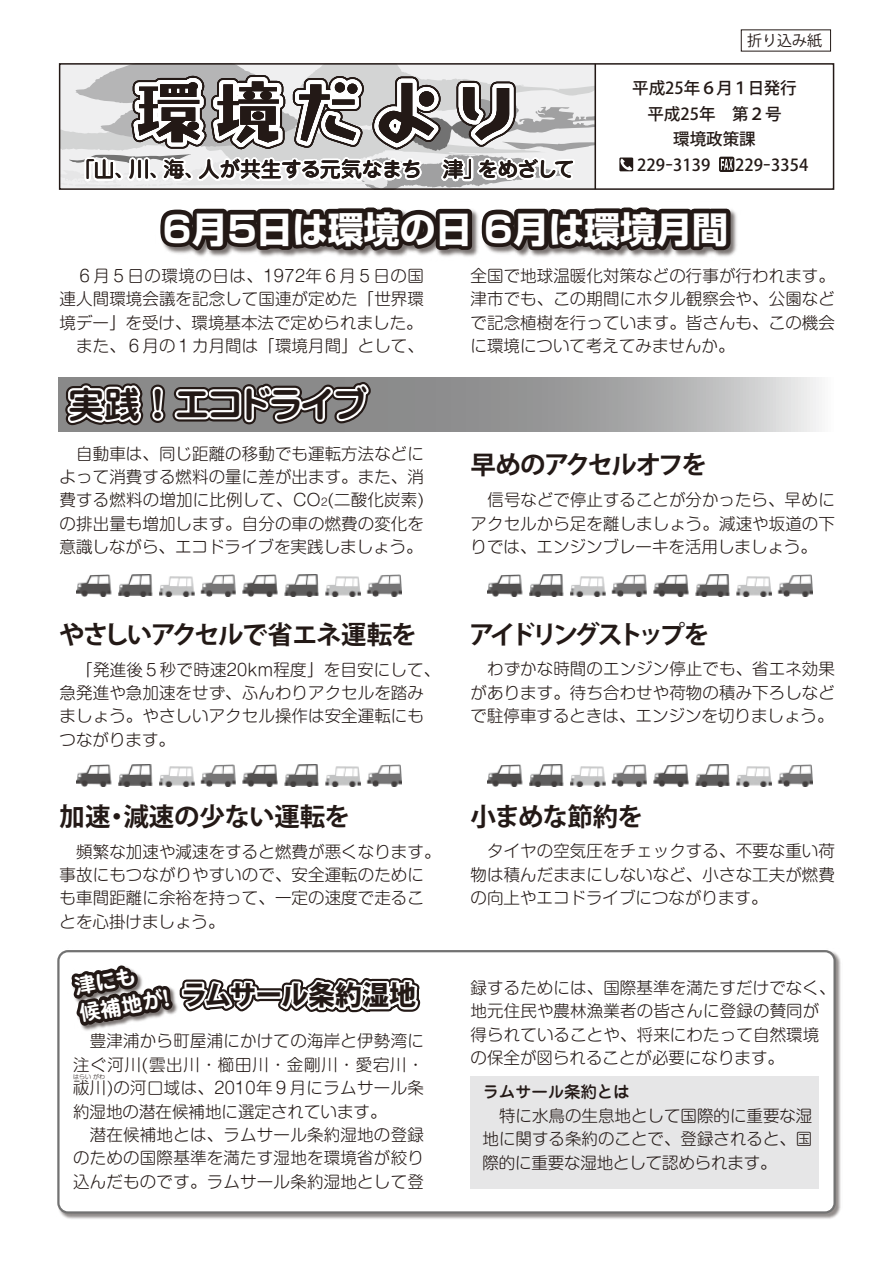
<style>
.page{position:relative;width:893px;height:1263px;background:#fff}
.page>*{position:absolute;margin:0;border:0;box-sizing:border-box;transform-origin:0 0}
.t1{font:66px "OT NIS KAG";letter-spacing:.2em;color:#231916}
.t2{font:700 36px "Shin Go Pro";color:#fff}
.t3{font:700 36px "Jun 501 Pro";letter-spacing:-.11em;color:#231916}
.t4{font:800 27px "Koz Go Pro";letter-spacing:-.02em;color:#231916}
.t5{font:700 25.5px "Koz Go Pro";letter-spacing:-.055em;color:#231916}
.t6{font:700 25.5px "Koz Go Pro";letter-spacing:-.01em;color:#231916}
.t7{font:700 25.5px "Koz Go Pro";letter-spacing:-.18em;color:#231916}
.t8{font:500 21px "Jun 34 Pro";letter-spacing:-.05em;color:#231916}
.t9{font:700 21px/27.6px "Jun 501 Pro";color:#fff}
.t10{font:300 16.5px/23.4px "Shin M Go Pro";letter-spacing:.005em;color:#231916;text-align:justify}
.t11{font:500 16.5px "Koz Go Pro";color:#231916}
.t12{font:500 16.5px "Jun 34 Pro";letter-spacing:-.01em;color:#231916}
.t13{font:15px "Koz Go Pro";color:#231916}
.t14{font:300 6px "Shin M Go Pro";color:#231916}
.s1{font-size:10.5px}
</style>
<div class="page">
<svg style="left:59px;top:377px;width:760px;height:54px;background:#a8a9a9"></svg>
<img style="left:59px;top:951px;width:782px;height:268px">
<div style="left:60px;top:952px;width:773px;height:259px;background:#fff;border-radius:9px"></div>
<div style="left:471px;top:1076px;width:348px;height:112px;background:#e6e6e7"></div>
<img style="left:487px;top:575px;width:325px;height:22px">
<img style="left:487px;top:764px;width:325px;height:22px">
<svg style="left:619px;top:158px;width:14px;height:13px"></svg>
<svg style="left:620px;top:158px;width:12px;height:13px"></svg>
<div style="left:59px;top:63px;width:775px;height:127px;border:2px solid #231916"></div>
<hr style="left:595px;top:64px;width:1px;height:125px;background:#231916">
<svg style="left:58px;top:63px;width:537px;height:126px"></svg>
<div style="left:719px;top:157px;width:15px;height:15px;border:2px solid #231916"></div>
<svg style="left:721px;top:159px;width:12px;height:11px"></svg>
<svg style="left:160px;top:207px;width:575px;height:50px;background:#4e4644"></svg>
<svg style="left:61px;top:378px;width:315px;height:52px"></svg>
<svg style="left:321px;top:126px;width:51px;height:306px"></svg>
<svg style="left:67px;top:574px;width:360px;height:457px"></svg>
<p class="t13" style="left:747px;top:31px;width:76px">折り込み紙</p>
<p class="t11" style="left:632px;top:77px;width:166px">平成25年６月１日発行</p>
<p class="t11" style="left:647px;top:103px;width:136px">平成25年　第２号</p>
<p class="t11" style="left:673px;top:128px;width:84px">環境政策課</p>
<p class="t11" style="left:637px;top:154px;width:75px">229－3139</p>
<p class="t11" style="left:735px;top:154px;width:75px">229－3354</p>
<h1 class="t1" style="left:136px;top:79px;width:384px">環境だより</h1>
<p class="t8" style="left:74px;top:153px;width:502px">「山、川、海、人が共生する元気なまち　津」をめざして</p>
<h2 class="t2" style="left:159px;top:200px;width:571px">６月５日は環境の日 ６月は環境月間</h2>
<p class="t10" style="left:60px;top:262px;width:366px">　６月５日の環境の日は、1972年６月５日の国連人間環境会議を記念して国連が定めた「世界環境デー」を受け、環境基本法で定められました。　また、６月の１カ月間は「環境月間」として、</p>
<h2 class="t3" style="left:68px;top:376px;width:301px">実践 ！ エコドライブ</h2>
<p class="t10" style="left:60px;top:440px;width:366px">　自動車は、同じ距離の移動でも運転方法などによって消費する燃料の量に差が出ます。また、消費する燃料の増加に比例して、CO<span class="s1">2</span>(二酸化炭素)の排出量も増加します。自分の車の燃費の変化を意識しながら、エコドライブを実践しましょう。</p>
<h3 class="t5" style="left:59px;top:619px;width:359px">やさしいアクセルで省エネ運転を</h3>
<p class="t10" style="left:60px;top:656px;width:382px;text-align:left">　「発進後５秒で時速20km程度」を目安にして、急発進や急加速をせず、ふんわりアクセルを踏みましょう。やさしいアクセル操作は安全運転にもつながります。</p>
<h3 class="t6" style="left:60px;top:800px;width:292px">加速・減速の少ない運転を</h3>
<p class="t10" style="left:60px;top:838px;width:382px;text-align:left">　頻繁な加速や減速をすると燃費が悪くなります。事故にもつながりやすいので、安全運転のためにも車間距離に余裕を持って、一定の速度で走ることを心掛けましょう。</p>
<p class="t9" style="left:72px;top:971px;width:100px;rotate:-10deg">津にも<br>候補地が！</p>
<h3 class="t4" style="left:181px;top:978px;width:237px">ラムサール条約湿地</h3>
<p class="t10" style="left:73px;top:1027px;width:352px;text-align:left">　豊津浦から町屋浦にかけての海岸と伊勢湾に注ぐ河川(雲出川・櫛田川・金剛川・愛宕川・祓川)の河口域は、2010年９月にラムサール条約湿地の潜在候補地に選定されています。<br>　潜在候補地とは、ラムサール条約湿地の登録のための国際基準を満たす湿地を環境省が絞り込んだものです。ラムサール条約湿地として登</p>
<p class="t14" style="left:73px;top:1072px;width:33px">はらいがわ</p>
<p class="t10" style="left:471px;top:262px;width:366px">全国で地球温暖化対策などの行事が行われます。津市でも、この期間にホタル観察会や、公園などで記念植樹を行っています。皆さんも、この機会に環境について考えてみませんか。</p>
<h3 class="t5" style="left:471px;top:448px;width:238px">早めのアクセルオフを</h3>
<p class="t10" style="left:471px;top:486px;width:366px;text-indent:17px">信号などで停止することが分かったら、早めにアクセルから足を離しましょう。減速や坂道の下りでは、エンジンブレーキを活用しましょう。</p>
<h3 class="t7" style="left:469px;top:618px;width:242px">アイドリングストップを</h3>
<p class="t10" style="left:471px;top:655px;width:366px">　わずかな時間のエンジン停止でも、省エネ効果があります。待ち合わせや荷物の積み下ろしなどで駐停車するときは、エンジンを切りましょう。</p>
<h3 class="t5" style="left:471px;top:800px;width:174px">小まめな節約を</h3>
<p class="t10" style="left:471px;top:837px;width:366px">　タイヤの空気圧をチェックする、不要な重い荷物は積んだままにしないなど、小さな工夫が燃費の向上やエコドライブにつながります。</p>
<p class="t10" style="left:471px;top:974px;width:367px;text-align:left">録するためには、国際基準を満たすだけでなく、地元住民や農林漁業者の皆さんに登録の賛同が得られていることや、将来にわたって自然環境の保全が図られることが必要になります。</p>
<p class="t12" style="left:483px;top:1079px;width:149px">ラムサール条約とは</p>
<p class="t10" style="left:483px;top:1102px;width:331px">　特に水鳥の生息地として国際的に重要な湿地に関する条約のことで、登録されると、国際的に重要な湿地として認められます。</p>
</div>
